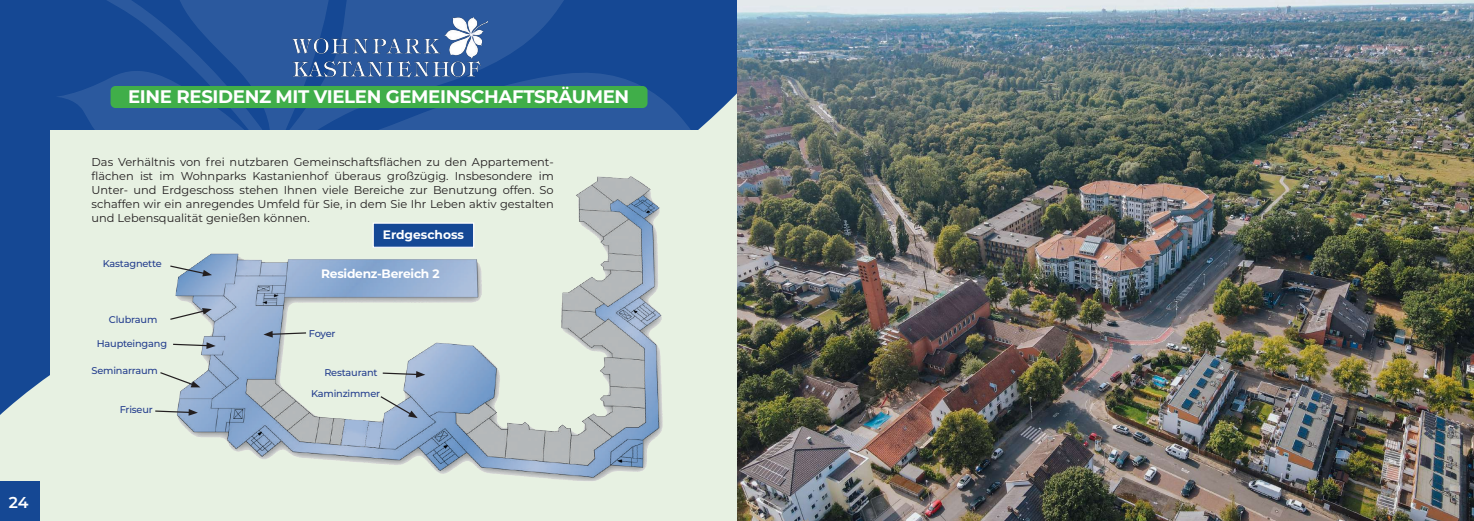
<style>
.page{position:relative;width:1474px;height:521px;background:#fff}
.page>*{position:absolute;margin:0;border:0;box-sizing:border-box;transform-origin:0 0}
.t1{font:700 18.2px "Montserrat";letter-spacing:-.02em;color:#fff}
.t2{font:600 15.75px "Montserrat";color:#fff}
.t3{font:700 12.25px "Montserrat";letter-spacing:-.02em;color:#fff}
.t4{font:700 12.25px "Montserrat";color:#fff}
.t5{font:11.38px/14px "Montserrat";color:#231f20;text-align:justify}
.t6{font:500 9.8px "Montserrat";letter-spacing:-.02em;color:#253f8e}
</style>
<div class="page">
<div style="left:0;top:0;width:1473px;height:521px;background:#e7f1e2"></div>
<svg style="left:0;top:0;width:737px;height:415px;background:#325f9f"></svg>
<div style="left:50px;top:130px;width:658px;height:351px;background:#e7f1e2"></div>
<div style="left:0;top:481px;width:40px;height:40px;background:#154894"></div>
<img style="left:175px;top:176px;width:488px;height:305px">
<div style="left:373px;top:223px;width:100px;height:24px;background:#154895"></div>
<div style="left:372px;top:222px;width:102px;height:26px;border:1px solid #fff"></div>
<svg style="left:170px;top:265px;width:42px;height:11px"></svg>
<svg style="left:170px;top:308px;width:42px;height:13px"></svg>
<svg style="left:160px;top:371px;width:40px;height:16px"></svg>
<svg style="left:379px;top:395px;width:39px;height:23px"></svg>
<svg style="left:173px;top:342px;width:43px;height:7px"></svg>
<svg style="left:381px;top:371px;width:44px;height:7px"></svg>
<svg style="left:263px;top:331px;width:44px;height:7px"></svg>
<svg style="left:155px;top:409px;width:43px;height:7px"></svg>
<img style="left:293px;top:17px;width:194px;height:61px">
<div style="left:111px;top:86px;width:536px;height:22px;background:#40ae49;border-radius:5px"></div>
<img style="left:737px;top:0;width:736px;height:521px">
<h2 class="t2" style="left:9px;top:491px;width:21px">24</h2>
<h1 class="t1" style="left:128px;top:84px;width:502px">EINE RESIDENZ MIT VIELEN GEMEINSCHAFTSRÄUMEN</h1>
<h1 class="t1" style="left:313px;top:84px;width:140px">ETAGENPLÄNE</h1>
<p class="t5" style="left:92px;top:155px;width:464px">Das Verhältnis von frei nutzbaren Gemeinschaftsflächen zu den Appartement&shy;flächen ist im Wohnparks Kastanienhof überaus großzügig. Insbesondere im Unter- und Erdgeschoss stehen Ihnen viele Bereiche zur Benutzung offen. So schaffen wir ein anregendes Umfeld für Sie, in dem Sie Ihr Leben aktiv gestalten und Lebensqualität genießen können.</p>
<p class="t4" style="left:383px;top:226px;width:83px">Erdgeschoss</p>
<p class="t6" style="left:103px;top:256px;width:60px">Kastagnette</p>
<p class="t6" style="left:109px;top:313px;width:50px">Clubraum</p>
<p class="t6" style="left:97px;top:337px;width:72px">Haupteingang</p>
<p class="t6" style="left:92px;top:364px;width:68px">Seminarraum</p>
<p class="t6" style="left:120px;top:402px;width:35px">Friseur</p>
<p class="t3" style="left:321px;top:265px;width:120px">Residenz-Bereich 2</p>
<p class="t6" style="left:309px;top:326px;width:28px">Foyer</p>
<p class="t6" style="left:324px;top:365px;width:55px">Restaurant</p>
<p class="t6" style="left:311px;top:386px;width:71px">Kaminzimmer</p>
</div>
